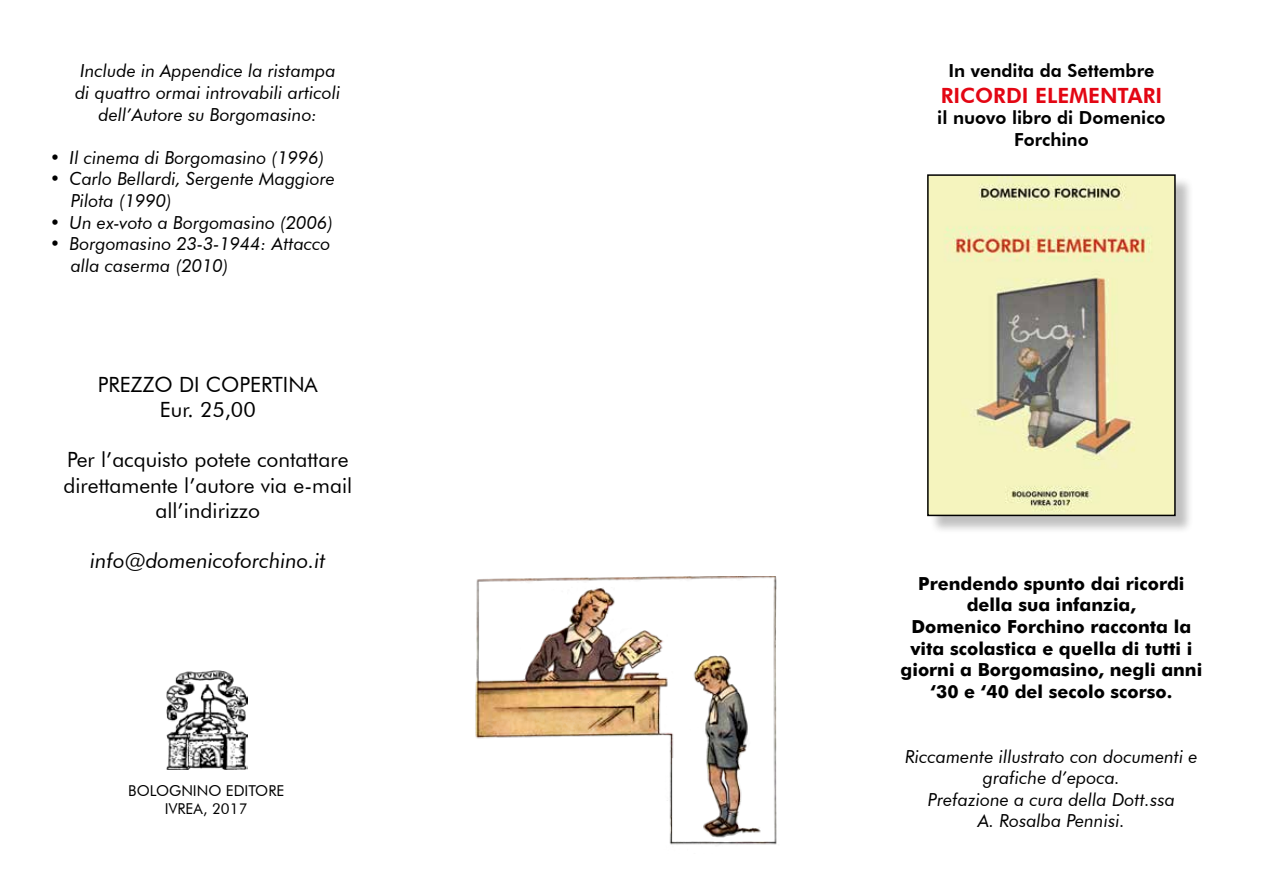
<style>
.page{position:relative;width:1263px;height:893px;background:#fff}
.page>*{position:absolute;margin:0;border:0;box-sizing:border-box;transform-origin:0 0}
.t1{font:21px/25.2px "Futura BT";color:#000;text-align:center}
.t2{font:italic 21px "Futura BT";color:#000}
.t3{font:800 21px "Futura BT";color:#e30613}
.t4{font:italic 18px/21.6px "Futura BT";color:#000;text-align:center}
.t5{font:700 18px/21.6px "Futura BT";color:#000;text-align:center}
.t6{font:800 18px/21.6px "Futura BT";color:#000;text-align:center}
.t7{font:15px/18px "Futura BT";color:#000;text-align:center}
</style>
<div class="page">
<div style="left:929px;top:177px;width:265px;height:358px;background:#000;opacity:.25"></div>
<img style="left:930px;top:177px;width:243px;height:336px">
<div style="left:927px;top:174px;width:249px;height:342px;border:2px solid #000"></div>
<img style="left:166px;top:670px;width:81px;height:100px">
<img style="left:475px;top:576px;width:302px;height:269px">
<p class="t4" style="left:75px;top:60px;width:267px">Include in Appendice la ristampa di quattro ormai introvabili articoli dell’Autore su Borgomasino:</p>
<p class="t4" style="left:50px;top:147px;width:276px">• Il cinema di Borgomasino (1996)</p>
<p class="t4" style="left:71px;top:168px;width:266px;text-align:left;text-indent:-21px">• Carlo Bellardi, Sergente Maggiore<br>Pilota (1990)</p>
<p class="t4" style="left:50px;top:211px;width:285px">• Un ex-voto a Borgomasino (2006)</p>
<p class="t4" style="left:71px;top:233px;width:261px;text-align:left;text-indent:-21px">• Borgomasino 23-3-1944: Attacco alla caserma (2010)</p>
<p class="t1" style="left:98px;top:372px;width:221px">PREZZO DI COPERTINA<br>Eur. 25,00</p>
<p class="t1" style="left:63px;top:447px;width:290px">Per l’acquisto potete contattare direttamente l’autore via e-mail all’indirizzo</p>
<p class="t2" style="left:90px;top:548px;width:237px">info@domenicoforchino.it</p>
<p class="t7" style="left:128px;top:781px;width:157px">BOLOGNINO EDITORE<br>IVREA, 2017</p>
<p class="t6" style="left:948px;top:60px;width:207px">In vendita da Settembre</p>
<p class="t3" style="left:941px;top:82px;width:223px">RICORDI ELEMENTARI</p>
<p class="t6" style="left:937px;top:107px;width:230px">il nuovo libro di Domenico<br>Forchino</p>
<p class="t5" style="left:900px;top:572px;width:303px">Prendendo spunto dai ricordi della sua infanzia,<br>Domenico Forchino racconta la vita scolastica e quella di tutti i giorni a Borgomasino, negli anni ‘30 e ‘40 del secolo scorso.</p>
<p class="t4" style="left:905px;top:745px;width:294px">Riccamente illustrato con documenti e grafiche d’epoca.<br>Prefazione a cura della Dott.ssa<br>A. Rosalba Pennisi.</p>
</div>
